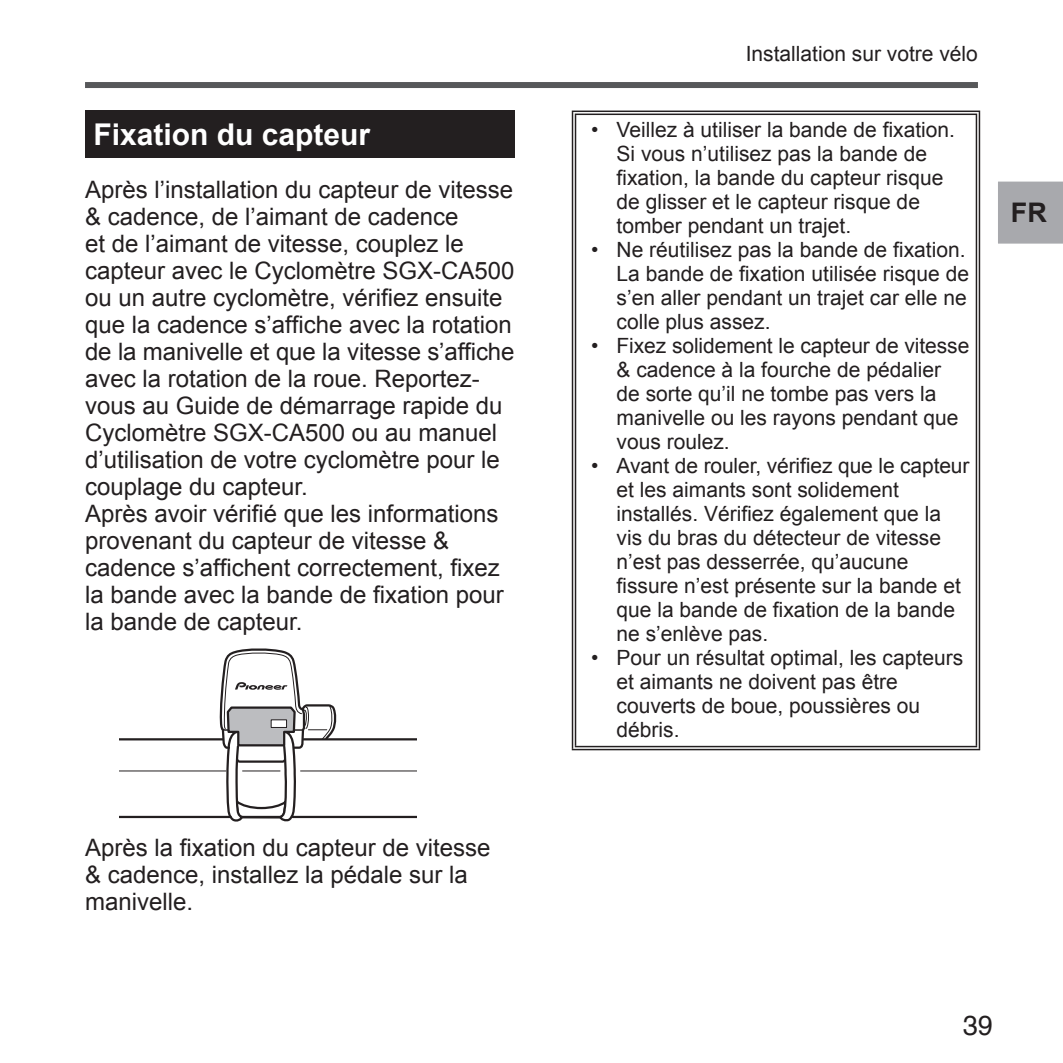
<style>
.page{position:relative;width:1063px;height:1063px;background:#fff}
.page>*{position:absolute;margin:0;border:0;box-sizing:border-box;transform-origin:0 0}
.t1{font:700 30px "Arial";color:#fff}
.t2{font:27px "Helvetica";color:#231f20}
.t3{font:700 27px "Arial";color:#231f20}
.t4{font:24px/27px "Arial";color:#231f20}
.t5{font:21px/24px "Arial";color:#231f20}
</style>
<div class="page">
<div style="left:998px;top:181px;width:65px;height:63px;background:#a8a9ad"></div>
<div style="left:85px;top:82px;width:893px;height:6px;background:#57585a"></div>
<div style="left:85px;top:111px;width:429px;height:47px;background:#231f20"></div>
<hr style="left:304px;top:738px;width:113px;height:2px;background:#231f20">
<hr style="left:119px;top:738px;width:104px;height:2px;background:#231f20">
<hr style="left:293px;top:816px;width:124px;height:2px;background:#231f20">
<hr style="left:119px;top:816px;width:112px;height:2px;background:#231f20">
<hr style="left:301px;top:770px;width:116px;height:1px;background:#231f20">
<hr style="left:119px;top:770px;width:107px;height:1px;background:#231f20">
<svg style="left:219px;top:649px;width:117px;height:173px"></svg>
<div style="left:271px;top:720px;width:16px;height:7px;background:#fff"></div>
<div style="left:271px;top:719px;width:16px;height:9px;border:1px solid #231f20"></div>
<svg style="left:573px;top:112px;width:406px;height:3px"></svg>
<hr style="left:572px;top:115px;width:4px;height:631px;background:#c8c7c7">
<hr style="left:976px;top:115px;width:4px;height:631px;background:#c8c6c7">
<svg style="left:573px;top:746px;width:406px;height:3px"></svg>
<hr style="left:572px;top:111px;width:408px;height:1px;background:#231f20">
<hr style="left:575px;top:114px;width:402px;height:1px;background:#231f20">
<hr style="left:572px;top:112px;width:1px;height:637px;background:#231f20">
<hr style="left:575px;top:115px;width:1px;height:631px;background:#231f20">
<hr style="left:976px;top:115px;width:1px;height:631px;background:#231f20">
<hr style="left:979px;top:112px;width:1px;height:637px;background:#231f20">
<hr style="left:575px;top:746px;width:402px;height:1px;background:#231f20">
<hr style="left:572px;top:749px;width:408px;height:1px;background:#231f20">
<h1 class="t1" style="left:94px;top:114px;width:278px">Fixation du capteur</h1>
<p class="t4" style="left:85px;top:176px;width:431px">Après l’installation du capteur de vitesse &amp; cadence, de l’aimant de cadence<br>et de l’aimant de vitesse, couplez le capteur avec le Cyclomètre SGX-CA500 ou un autre cyclomètre, vérifiez ensuite que la cadence s’affiche avec la rotation de la manivelle et que la vitesse s’affiche avec la rotation de la roue. Reportez&shy;vous au Guide de démarrage rapide du Cyclomètre SGX-CA500 ou au manuel d’utilisation de votre cyclomètre pour le couplage du capteur.<br>Après avoir vérifié que les informations provenant du capteur de vitesse &amp; cadence s’affichent correctement, fixez la bande avec la bande de fixation pour la bande de capteur.</p>
<p class="t4" style="left:85px;top:834px;width:407px">Après la fixation du capteur de vitesse &amp; cadence, installez la pédale sur la manivelle.</p>
<p class="t5" style="left:746px;top:41px;width:234px">Installation sur votre vélo</p>
<p class="t5" style="left:617px;top:117px;width:340px;text-indent:-26px">• Veillez à utiliser la bande de fixation.<br>Si vous n’utilisez pas la bande de fixation, la bande du capteur risque de glisser et le capteur risque de tomber pendant un trajet.</p>
<p class="t5" style="left:617px;top:237px;width:354px;text-indent:-26px">• Ne réutilisez pas la bande de fixation.<br>La bande de fixation utilisée risque de s’en aller pendant un trajet car elle ne colle plus assez.</p>
<p class="t5" style="left:617px;top:333px;width:354px;text-indent:-26px">• Fixez solidement le capteur de vitesse &amp; cadence à la fourche de pédalier de sorte qu’il ne tombe pas vers la manivelle ou les rayons pendant que vous roulez.</p>
<p class="t5" style="left:617px;top:453px;width:354px;text-indent:-26px">• Avant de rouler, vérifiez que le capteur et les aimants sont solidement installés. Vérifiez également que la vis du bras du détecteur de vitesse n’est pas desserrée, qu’aucune fissure n’est présente sur la bande et que la bande de fixation de la bande ne s’enlève pas.</p>
<p class="t5" style="left:617px;top:646px;width:348px;text-indent:-26px">• Pour un résultat optimal, les capteurs et aimants ne doivent pas être couverts de boue, poussières ou débris.</p>
<p class="t3" style="left:1011px;top:195px;width:37px">FR</p>
<p class="t2" style="left:963px;top:1010px;width:32px">39</p>
</div>
